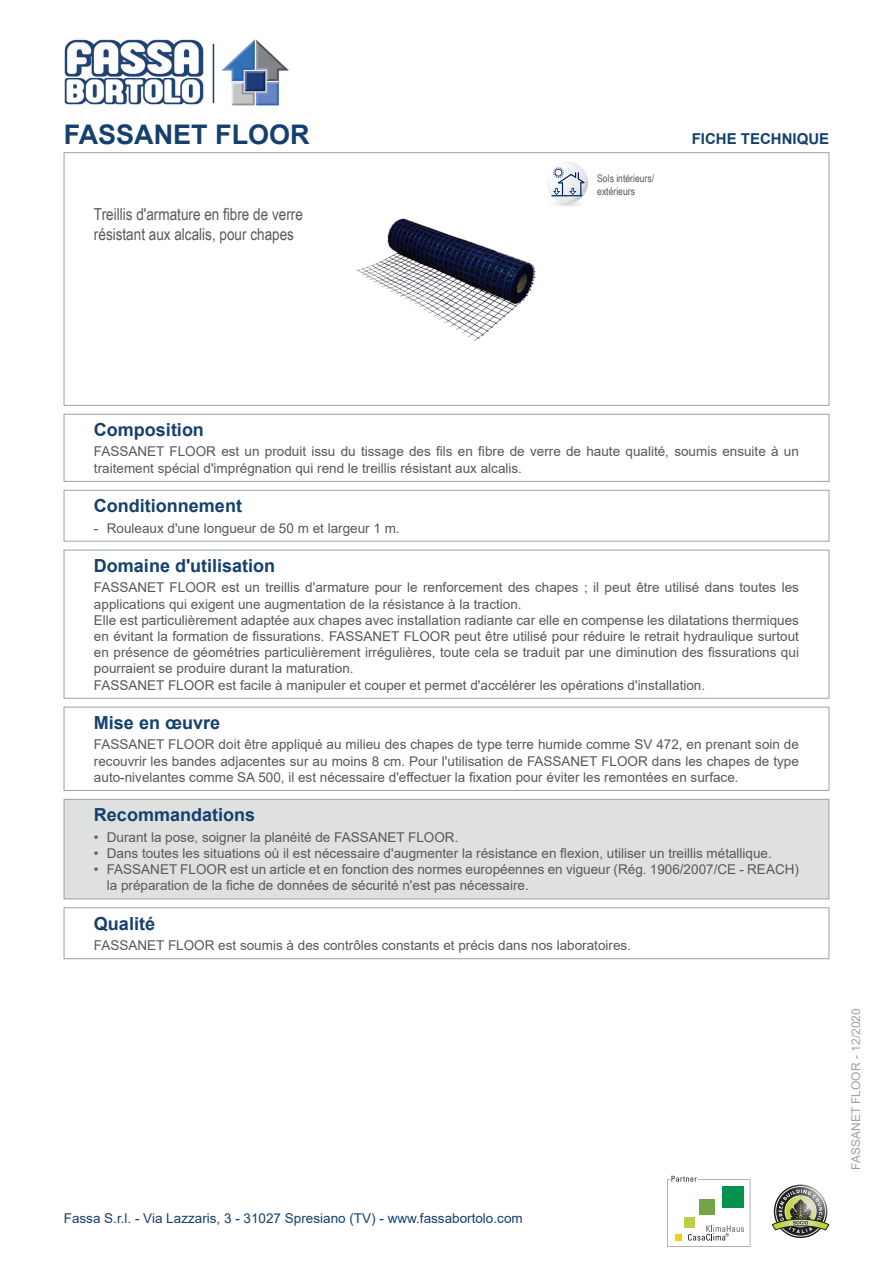
<style>
.page{position:relative;width:893px;height:1263px;background:#fff}
.page>*{position:absolute;margin:0;border:0;box-sizing:border-box;transform-origin:0 0}
.Sottotitolo{font:700 27px "Arial";color:#15406e}
.Titolo{font:700 18px "Arial";color:#15406e}
.Descrizione{font:16.5px/19.8px "Arial Narrow";color:#57585a}
.Scheda_Tecnica{font:700 15px "Arial";color:#15406e}
.Impiego{font:13.5px/16.2px "Arial";color:#57585a}
.Lavorazione_e_applic{font:13.5px/16.2px "Arial";color:#57585a;text-align:justify}
.Composizione{font:13.5px/16.2px "Arial";color:#57585a}
.Qualita{font:13.5px "Arial";color:#57585a}
.t1{font:13.5px "Arial";color:#15406e}
.t2{font:12px "Arial";color:#9ba1a4}
.Frase{font:10.5px/12.6px "Arial Narrow";color:#57585a}
</style>
<div class="page">
<svg style="left:667px;top:1176px;width:83px;height:71px"></svg>
<svg style="left:772px;top:1186px;width:57px;height:50px"></svg>
<img style="left:64px;top:39px;width:140px;height:66px">
<hr style="left:213px;top:44px;width:1px;height:59px;background:#15406e">
<img style="left:221px;top:39px;width:68px;height:67px">
<img style="left:356px;top:218px;width:180px;height:123px">
<svg style="left:547px;top:162px;width:41px;height:41px"></svg>
<hr style="left:551px;top:195px;width:31px;height:1px;background:#00205b">
<div style="left:64px;top:152px;width:765px;height:253px;border:1px solid #9ba1a4"></div>
<div style="left:64px;top:414px;width:765px;height:68px;border:1px solid #9ba1a4"></div>
<div style="left:64px;top:490px;width:765px;height:51px;border:1px solid #9ba1a4"></div>
<div style="left:64px;top:550px;width:765px;height:148px;border:1px solid #9ba1a4"></div>
<div style="left:64px;top:707px;width:765px;height:84px;border:1px solid #9ba1a4"></div>
<div style="left:64px;top:799px;width:765px;height:100px;background:#dfe1e1"></div>
<div style="left:64px;top:799px;width:765px;height:100px;border:1px solid #9ba1a4"></div>
<div style="left:64px;top:907px;width:765px;height:52px;border:1px solid #9ba1a4"></div>
<p class="Sottotitolo" style="left:64px;top:115px;width:248px">FASSANET FLOOR</p>
<p class="Scheda_Tecnica" style="left:692px;top:128px;width:139px">FICHE TECHNIQUE</p>
<p class="Descrizione" style="left:94px;top:204px;width:210px">Treillis d'armature en fibre de verre résistant aux alcalis, pour chapes</p>
<p class="Frase" style="left:597px;top:172px;width:58px">Sols intérieurs/ extérieurs</p>
<p class="Titolo" style="left:94px;top:417px;width:111px">Composition</p>
<p class="Composizione" style="left:94px;top:444px;width:706px">FASSANET FLOOR est un produit issu du tissage des fils en fibre de verre de haute qualité, soumis ensuite à un traitement spécial d'imprégnation qui rend le treillis résistant aux alcalis.</p>
<p class="Titolo" style="left:94px;top:493px;width:149px">Conditionnement</p>
<p class="Impiego" style="left:94px;top:520px;width:307px">- Rouleaux d'une longueur de 50 m et largeur 1 m.</p>
<p class="Titolo" style="left:94px;top:553px;width:183px">Domaine d'utilisation</p>
<p class="Impiego" style="left:94px;top:579px;width:706px">FASSANET FLOOR est un treillis d'armature pour le renforcement des chapes ; il peut être utilisé dans toutes les applications qui exigent une augmentation de la résistance à la traction.</p>
<p class="Impiego" style="left:94px;top:612px;width:706px;text-align:justify">Elle est particulièrement adaptée aux chapes avec installation radiante car elle en compense les dilatations thermiques en évitant la formation de fissurations. FASSANET FLOOR peut être utilisé pour réduire le retrait hydraulique surtout en présence de géométries particulièrement irrégulières, toute cela se traduit par une diminution des fissurations qui pourraient se produire durant la maturation.</p>
<p class="Impiego" style="left:94px;top:677px;width:613px">FASSANET FLOOR est facile à manipuler et couper et permet d'accélérer les opérations d'installation.</p>
<p class="Titolo" style="left:94px;top:710px;width:128px">Mise en œuvre</p>
<p class="Lavorazione_e_applic" style="left:94px;top:736px;width:706px">FASSANET FLOOR doit être appliqué au milieu des chapes de type terre humide comme SV 472, en prenant soin de recouvrir les bandes adjacentes sur au moins 8 cm. Pour l'utilisation de FASSANET FLOOR dans les chapes de type auto-nivelantes comme SA 500, il est nécessaire d'effectuer la fixation pour éviter les remontées en surface.</p>
<p class="Titolo" style="left:94px;top:802px;width:163px">Recommandations</p>
<p class="Impiego" style="left:94px;top:829px;width:366px">• Durant la pose, soigner la planéité de FASSANET FLOOR.</p>
<p class="Impiego" style="left:94px;top:845px;width:679px">• Dans toutes les situations où il est nécessaire d'augmenter la résistance en flexion, utiliser un treillis métallique.</p>
<p class="Impiego" style="left:107px;top:861px;width:694px;text-indent:-13px">• FASSANET FLOOR est un article et en fonction des normes européennes en vigueur (Rég. 1906/2007/CE - REACH) la préparation de la fiche de données de sécurité n'est pas nécessaire.</p>
<p class="Titolo" style="left:94px;top:910px;width:63px">Qualité</p>
<p class="Qualita" style="left:94px;top:936px;width:538px">FASSANET FLOOR est soumis à des contrôles constants et précis dans nos laboratoires.</p>
<p class="t1" style="left:64px;top:1208px;width:460px">Fassa S.r.l. - Via Lazzaris, 3 - 31027 Spresiano (TV) - www.fassabortolo.com</p>
<p class="t2" style="left:848px;top:1170px;width:163px;rotate:-90deg">FASSANET FLOOR - 12/2020</p>
</div>
